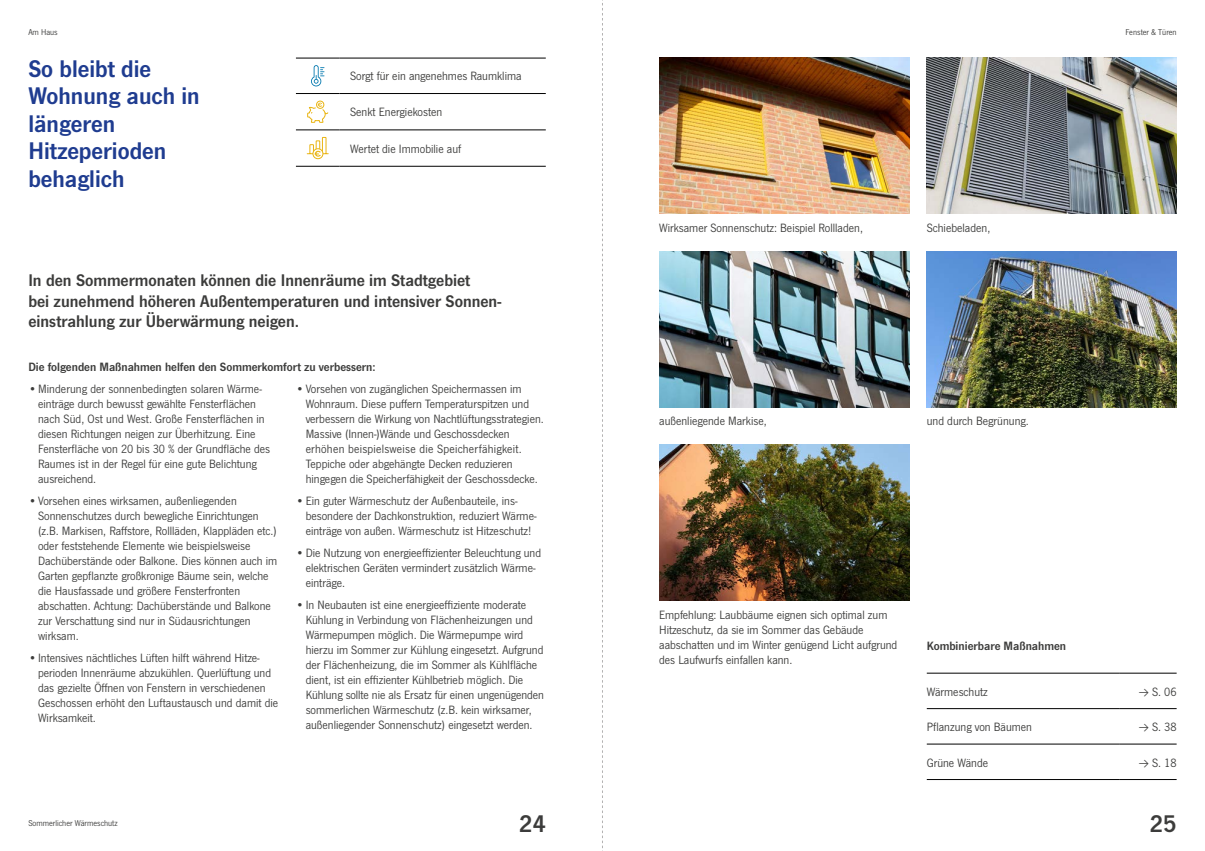
<style>
.page{position:relative;width:1205px;height:851px;background:#fff}
.page>*{position:absolute;margin:0;border:0;box-sizing:border-box;transform-origin:0 0}
.t1{font:25px/27.5px "News Got Dem";color:#1f3c90}
.t2{font:25px "News Got Dem";color:#3c3c3b}
.t3{font:17.5px/20.6px "News Got Dem";color:#3c3c3b}
.t4{font:12.5px/15px "News Got";color:#3c3c3b}
.t5{font:12.5px "News Got Dem";color:#3c3c3b}
.t6{font:8.75px "News Got";color:#3c3c3b}
.s1{font-family:"Suisse Intl";font-weight:300}
</style>
<div class="page">
<hr style="left:296px;top:58px;width:43px;height:1px;background:#000">
<hr style="left:339px;top:58px;width:207px;height:1px;background:#000">
<hr style="left:296px;top:93px;width:43px;height:1px;background:#000">
<hr style="left:339px;top:93px;width:207px;height:1px;background:#000">
<hr style="left:296px;top:130px;width:43px;height:1px;background:#000">
<hr style="left:339px;top:130px;width:207px;height:1px;background:#000">
<hr style="left:296px;top:166px;width:43px;height:1px;background:#000">
<hr style="left:339px;top:166px;width:207px;height:1px;background:#000">
<svg style="left:311px;top:65px;width:13px;height:21px"></svg>
<div style="left:313px;top:149px;width:10px;height:10px;background:#edc343;border-radius:50%"></div>
<div style="left:312px;top:148px;width:11px;height:11px;border:1px solid #e9b412;border-radius:50%"></div>
<svg style="left:306px;top:100px;width:23px;height:57px"></svg>
<hr style="left:927px;top:672px;width:192px;height:1px;background:#000">
<hr style="left:1119px;top:672px;width:57px;height:1px;background:#000">
<hr style="left:927px;top:708px;width:192px;height:1px;background:#000">
<hr style="left:1119px;top:708px;width:57px;height:1px;background:#000">
<hr style="left:927px;top:743px;width:192px;height:1px;background:#000">
<hr style="left:1119px;top:743px;width:57px;height:1px;background:#000">
<hr style="left:927px;top:779px;width:192px;height:1px;background:#000">
<hr style="left:1119px;top:779px;width:57px;height:1px;background:#000">
<img style="left:659px;top:58px;width:250px;height:156px">
<img style="left:659px;top:251px;width:250px;height:156px">
<img style="left:659px;top:444px;width:250px;height:156px">
<img style="left:927px;top:58px;width:249px;height:156px">
<img style="left:927px;top:251px;width:249px;height:156px">
<svg style="left:602px;top:0;width:1px;height:849px"></svg>
<p class="t6" style="left:28px;top:27px;width:31px">Am Haus</p>
<p class="t6" style="left:1125px;top:27px;width:53px">Fenster &amp; Türen</p>
<h1 class="t1" style="left:28px;top:55px;width:173px">So bleibt die<br>Wohnung auch in längeren<br>Hitzeperioden behaglich</h1>
<p class="t4" style="left:350px;top:69px;width:173px">Sorgt für ein angenehmes Raumklima</p>
<p class="t4" style="left:350px;top:105px;width:94px">Senkt Energiekosten</p>
<p class="t4" style="left:350px;top:141px;width:112px">Wertet die Immobilie auf</p>
<h2 class="t3" style="left:28px;top:270px;width:474px">In den Sommermonaten können die Innenräume im Stadtgebiet<br>bei zunehmend höheren Außentemperaturen und intensiver Sonnen&shy;einstrahlung zur Überwärmung neigen.</h2>
<p class="t5" style="left:28px;top:359px;width:349px">Die folgenden Maßnahmen helfen den Sommerkomfort zu verbessern:</p>
<p class="t4" style="left:38px;top:381px;width:233px;text-indent:-10px">•Minderung der sonnenbedingten solaren Wärme&shy;einträge durch bewusst gewählte Fensterflächen nach Süd, Ost und West. Große Fensterflächen in diesen Richtungen neigen zur Überhitzung. Eine Fensterfläche von 20 bis 30 % der Grundfläche des Raumes ist in der Regel für eine gute Belichtung ausreichend.</p>
<p class="t4" style="left:38px;top:493px;width:241px;text-indent:-10px">•Vorsehen eines wirksamen, außenliegenden Sonnenschutzes durch bewegliche Einrichtungen (z.B. Markisen, Raffstore, Rollläden, Klappläden etc.) oder feststehende Elemente wie beispielsweise Dachüberstände oder Balkone. Dies können auch im Garten gepflanzte großkronige Bäume sein, welche die Hausfassade und größere Fensterfronten abschatten. Achtung: Dachüberstände und Balkone zur Verschattung sind nur in Südausrichtungen wirksam.</p>
<p class="t4" style="left:38px;top:650px;width:242px;text-indent:-10px">•Intensives nächtliches Lüften hilft während Hitze&shy;perioden Innenräume abzukühlen. Querlüftung und das gezielte Öffnen von Fenstern in verschiedenen Geschossen erhöht den Luftaustausch und damit die Wirksamkeit.</p>
<p class="t4" style="left:306px;top:381px;width:240px;text-indent:-10px">•Vorsehen von zugänglichen Speichermassen im Wohnraum. Diese puffern Temperaturspitzen und verbessern die Wirkung von Nachtlüftungsstrategien.<br>Massive (Innen-)Wände und Geschossdecken erhöhen beispielsweise die Speicherfähigkeit.<br>Teppiche oder abgehängte Decken reduzieren hingegen die Speicherfähigkeit der Geschossdecke.</p>
<p class="t4" style="left:306px;top:493px;width:232px;text-indent:-10px">•Ein guter Wärmeschutz der Außenbauteile, ins&shy;besondere der Dachkonstruktion, reduziert Wärme&shy;einträge von außen. Wärmeschutz ist Hitzeschutz!</p>
<p class="t4" style="left:306px;top:545px;width:237px;text-indent:-10px">•Die Nutzung von energieeffizienter Beleuchtung und elektrischen Geräten vermindert zusätzlich Wärme&shy;einträge.</p>
<p class="t4" style="left:306px;top:597px;width:240px;text-indent:-10px">•In Neubauten ist eine energieeffiziente moderate Kühlung in Verbindung von Flächenheizungen und Wärmepumpen möglich. Die Wärmepumpe wird hierzu im Sommer zur Kühlung eingesetzt. Aufgrund der Flächenheizung, die im Sommer als Kühlfläche dient, ist ein effizienter Kühlbetrieb möglich. Die Kühlung sollte nie als Ersatz für einen ungenügenden sommerlichen Wärmeschutz (z.B. kein wirksamer, außenliegender Sonnenschutz) eingesetzt werden.</p>
<p class="t4" style="left:659px;top:221px;width:205px">Wirksamer Sonnenschutz: Beispiel Rollladen,</p>
<p class="t4" style="left:927px;top:221px;width:65px">Schiebeladen,</p>
<p class="t4" style="left:659px;top:414px;width:109px">außenliegende Markise,</p>
<p class="t4" style="left:927px;top:414px;width:104px">und durch Begrünung.</p>
<p class="t4" style="left:659px;top:607px;width:240px">Empfehlung: Laubbäume eignen sich optimal zum Hitzeschutz, da sie im Sommer das Gebäude aabschatten und im Winter genügend Licht aufgrund des Laufwurfs einfallen kann.</p>
<p class="t5" style="left:927px;top:639px;width:141px">Kombinierbare Maßnahmen</p>
<p class="t4" style="left:927px;top:684px;width:63px">Wärmeschutz</p>
<p class="t4" style="left:1139px;top:684px;width:39px"><span class="s1">→</span> S. 06</p>
<p class="t4" style="left:927px;top:719px;width:107px">Pflanzung von Bäumen</p>
<p class="t4" style="left:1139px;top:719px;width:39px"><span class="s1">→</span> S. 38</p>
<p class="t4" style="left:927px;top:755px;width:63px">Grüne Wände</p>
<p class="t4" style="left:1139px;top:755px;width:39px"><span class="s1">→</span> S. 18</p>
<p class="t6" style="left:28px;top:818px;width:91px">Sommerlicher Wärmeschutz</p>
<h1 class="t2" style="left:519px;top:809px;width:28px">24</h1>
<h1 class="t2" style="left:1150px;top:809px;width:28px">25</h1>
</div>
